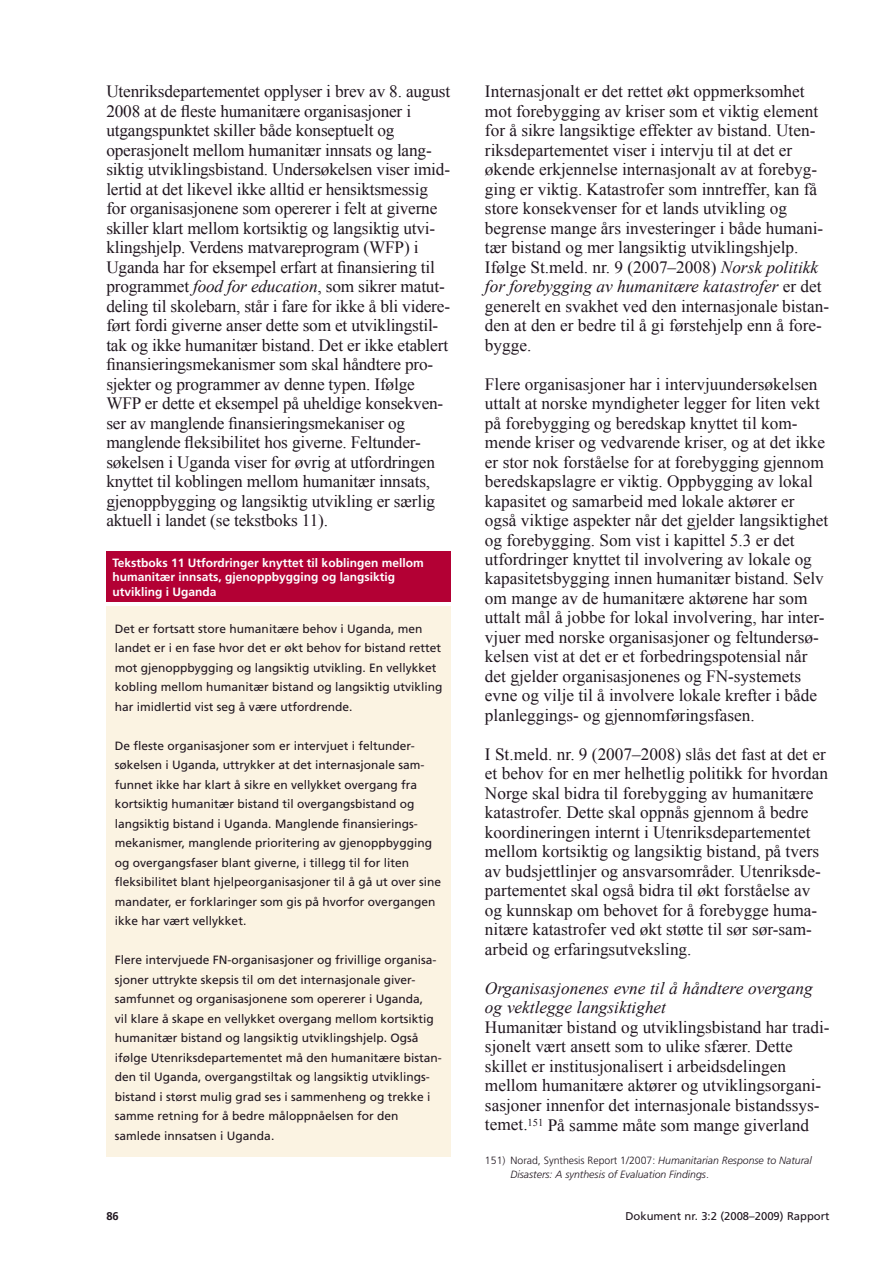
<style>
.page{position:relative;width:893px;height:1263px;background:#fff}
.page>*{position:absolute;margin:0;border:0;box-sizing:border-box;transform-origin:0 0}
.t1{font:17.25px/19.5px "Times New Roman";color:#20161f}
.t2{font:italic 17.25px/19.5px "Times New Roman";color:#20161f}
.t3{font:12px/19.5px "Frutiger";color:#20161f}
.t4{font:700 12px/14.4px "Frutiger";color:#fefeff}
.t5{font:11.25px "Frutiger";color:#20161f}
.t6{font:700 11.25px "Frutiger";color:#20161f}
.t7{font:italic 300 10.5px/13.5px "Frutiger";color:#20161f}
.s1{font-style:italic}
.s2{font-style:normal}
</style>
<div class="page">
<div style="left:106px;top:552px;width:345px;height:50px;background:#b30034"></div>
<div style="left:106px;top:606px;width:345px;height:551px;background:#fbf3e2"></div>
<p class="t1" style="left:106px;top:82px;width:345px">Utenriksdepartementet opplyser i brev av 8. august 2008 at de fleste humanitære organisasjoner i utgangspunktet skiller både konseptuelt og operasjonelt mellom humanitær innsats og lang&shy;siktig utviklingsbistand. Undersøkelsen viser imid&shy;lertid at det likevel ikke alltid er hensiktsmessig for organisasjonene som opererer i felt at giverne skiller klart mellom kortsiktig og langsiktig utvi&shy;klingshjelp. Verdens matvareprogram (WFP) i Uganda har for eksempel erfart at finansiering til programmet <span class="s1">food for education</span>, som sikrer matut&shy;deling til skolebarn, står i fare for ikke å bli videre&shy;ført fordi giverne anser dette som et utviklingstil&shy;tak og ikke humanitær bistand. Det er ikke etablert finansieringsmekanismer som skal håndtere pro&shy;sjekter og programmer av denne typen. Ifølge WFP er dette et eksempel på uheldige konsekven&shy;ser av manglende finansieringsmekaniser og<br>mang lende fleksibilitet hos giverne. Feltunder&shy;søkelsen i Uganda viser for øvrig at utfordringen knyttet til koblingen mellom humanitær innsats, gjenoppbygging og langsiktig utvikling er særlig aktuell i landet (se tekstboks 11).</p>
<p class="t4" style="left:112px;top:557px;width:313px">Tekstboks 11 Utfordringer knyttet til koblingen mellom humanitær innsats, gjenoppbygging og langsiktig utvikling i Uganda</p>
<p class="t3" style="left:115px;top:620px;width:329px">Det er fortsatt store humanitære behov i Uganda, men landet er i en fase hvor det er økt behov for bistand rettet mot gjenoppbygging og langsiktig utvikling. En vellykket kobling mellom humanitær bistand og langsiktig utvikling har imidlertid vist seg å være utfordrende.</p>
<p class="t3" style="left:115px;top:737px;width:328px">De fleste organisasjoner som er intervjuet i feltunder&shy;søkelsen i Uganda, uttrykker at det internasjonale sam&shy;funnet ikke har klart å sikre en vellykket overgang fra kortsiktig humanitær bistand til overgangsbistand og lang siktig bistand i Uganda. Manglende finansierings&shy;mekanismer, manglende prioritering av gjenoppbygging og overgangsfaser blant giverne, i tillegg til for liten fleksibilitet blant hjelpeorganisasjoner til å gå ut over sine mandater, er forklaringer som gis på hvorfor overgangen ikke har vært vellykket.</p>
<p class="t3" style="left:115px;top:951px;width:328px">Flere intervjuede FN-organisasjoner og frivillige organisa&shy;sjoner uttrykte skepsis til om det internasjonale giver&shy;samfunnet og organisasjonene som opererer i Uganda,<br>vil klare å skape en vellykket overgang mellom kortsiktig humanitær bistand og langsiktig utviklingshjelp. Også ifølge Utenriksdepartementet må den humanitære bistan&shy;den til Uganda, overgangstiltak og langsiktig utviklings&shy;bistand i størst mulig grad ses i sammenheng og trekke i samme retning for å bedre måloppnåelsen for den samlede innsatsen i Uganda.</p>
<p class="t1" style="left:485px;top:82px;width:345px">Internasjonalt er det rettet økt oppmerksomhet mot forebygging av kriser som et viktig element for å sikre langsiktige effekter av bistand. Uten&shy;riksdepartementet viser i intervju til at det er økende erkjennelse internasjonalt av at forebyg&shy;ging er viktig. Katastrofer som inntreffer, kan få store konsekvenser for et lands utvikling og begrense mange års investeringer i både humani&shy;tær bistand og mer langsiktig utviklingshjelp.<br>Ifølge St.meld. nr. 9 (2007–2008) <span class="s1">Norsk politikk for forebygging av humanitære katastrofer</span> er det generelt en svakhet ved den internasjonale bistan&shy;den at den er bedre til å gi førstehjelp enn å fore&shy;bygge.</p>
<p class="t1" style="left:485px;top:374px;width:345px">Flere organisasjoner har i intervjuundersøkelsen uttalt at norske myndigheter legger for liten vekt på forebygging og beredskap knyttet til kom&shy;mende kriser og vedvarende kriser, og at det ikke er stor nok forståelse for at forebygging gjennom beredskapslagre er viktig. Oppbygging av lokal kapasitet og samarbeid med lokale aktører er også viktige aspekter når det gjelder langsiktighet og forebygging. Som vist i kapittel 5.3 er det utfordringer knyttet til involvering av lokale og kapasitetsbygging innen humanitær bistand. Selv om mange av de humanitære aktørene har som uttalt mål å jobbe for lokal involvering, har inter&shy;vjuer med norske organisasjoner og feltundersø&shy;kelsen vist at det er et forbedringspotensial når det gjelder organisasjonenes og FN-systemets evne og vilje til å involvere lokale krefter i både planleggings- og gjennomføringsfasen.</p>
<p class="t1" style="left:485px;top:744px;width:345px">I St.meld. nr. 9 (2007–2008) slås det fast at det er et behov for en mer helhetlig politikk for hvordan Norge skal bidra til forebygging av humanitære katastrofer. Dette skal oppnås gjennom å bedre koordineringen internt i Utenriksdepartementet mellom kortsiktig og langsiktig bistand, på tvers av budsjettlinjer og ansvarsområder. Utenriksde&shy;partementet skal også bidra til økt forståelse av og kunnskap om behovet for å forebygge huma&shy;nitære katastrofer ved økt støtte til sør sør-sam&shy;arbeid og erfaringsutveksling.</p>
<p class="t2" style="left:485px;top:978px;width:329px">Organisasjonenes evne til å håndtere overgang og vektlegge langsiktighet</p>
<p class="t1" style="left:485px;top:1017px;width:346px">Humanitær bistand og utviklingsbistand har tradi&shy;sjonelt vært ansett som to ulike sfærer. Dette skillet er institusjonalisert i arbeidsdelingen mellom humanitære aktører og utviklingsorgani&shy;sasjoner innenfor det internasjonale bistandssys&shy;temet.<sup>151</sup> På samme måte som mange giverland</p>
<p class="t7" style="left:510px;top:1155px;width:303px;text-indent:-26px"><span class="s2">151) Norad, Synthesis Report 1/2007:</span> Humanitarian Response to Natural<br>Disasters: A synthesis of Evaluation Findings<span class="s2">.</span></p>
<p class="t6" style="left:106px;top:1211px;width:14px">86</p>
<p class="t5" style="left:625px;top:1211px;width:206px">Dokument nr. 3:2 (2008–2009) Rapport</p>
</div>
